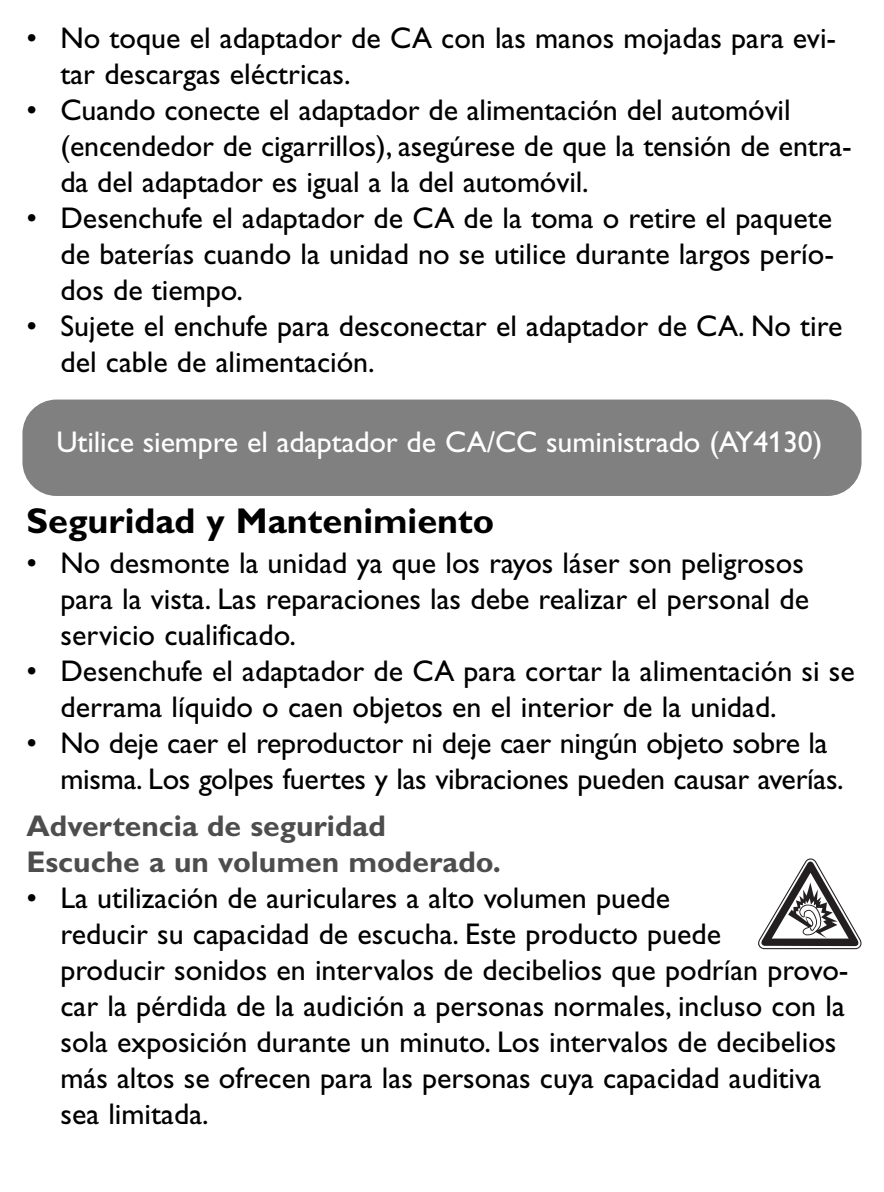
<style>
.page{position:relative;width:884px;height:1192px;background:#fff}
.page>*{position:absolute;margin:0;border:0;box-sizing:border-box;transform-origin:0 0}
.t1{font:700 36px "Gill Alt One";color:#000}
.t2{font:30px/36px "Gill Alt One";color:#000}
.t3{font:30px "Gill Alt One";letter-spacing:-.005em;color:#fff}
.t4{font:700 30px/36px "Gill Alt One";color:#4d4d4d}
</style>
<div class="page">
<div style="left:22px;top:400px;width:840px;height:96px;background:#808080;border-radius:34px"></div>
<svg style="left:758px;top:858px;width:103px;height:91px"></svg>
<p class="t2" style="left:60px;top:23px;width:777px;text-indent:-34px">• No toque el adaptador de CA con las manos mojadas para evi&shy;tar descargas eléctricas.</p>
<p class="t2" style="left:60px;top:95px;width:793px;text-indent:-34px">• Cuando conecte el adaptador de alimentación del automóvil (encendedor de cigarrillos), asegúrese de que la tensión de entra&shy;da del adaptador es igual a la del automóvil.</p>
<p class="t2" style="left:60px;top:203px;width:775px;text-align:justify;text-indent:-34px">• Desenchufe el adaptador de CA de la toma o retire el paquete de baterías cuando la unidad no se utilice durante largos perío&shy;dos de tiempo.</p>
<p class="t2" style="left:60px;top:311px;width:783px;text-indent:-34px">• Sujete el enchufe para desconectar el adaptador de CA. No tire del cable de alimentación.</p>
<p class="t3" style="left:56px;top:431px;width:768px">Utilice siempre el adaptador de CA/CC suministrado (AY4130)</p>
<p class="t1" style="left:26px;top:509px;width:469px">Seguridad y Mantenimiento</p>
<p class="t2" style="left:60px;top:548px;width:750px;text-indent:-34px">• No desmonte la unidad ya que los rayos láser son peligrosos para la vista. Las reparaciones las debe realizar el personal de servicio cualificado.</p>
<p class="t2" style="left:60px;top:656px;width:796px;text-indent:-34px">• Desenchufe el adaptador de CA para cortar la alimentación si se derrama líquido o caen objetos en el interior de la unidad.</p>
<p class="t2" style="left:60px;top:728px;width:785px;text-indent:-34px">• No deje caer el reproductor ni deje caer ningún objeto sobre la misma. Los golpes fuertes y las vibraciones pueden causar averías.</p>
<p class="t4" style="left:26px;top:811px;width:476px">Advertencia de seguridad<br>Escuche a un volumen moderado.</p>
<p class="t2" style="left:60px;top:883px;width:790px;text-indent:-34px">• La utilización de auriculares a alto volumen puede<br>reducir su capacidad de escucha. Este producto puede<br>producir sonidos en intervalos de decibelios que podrían provo&shy;car la pérdida de la audición a personas normales, incluso con la sola exposición durante un minuto. Los intervalos de decibelios más altos se ofrecen para las personas cuya capacidad auditiva sea limitada.</p>
</div>
